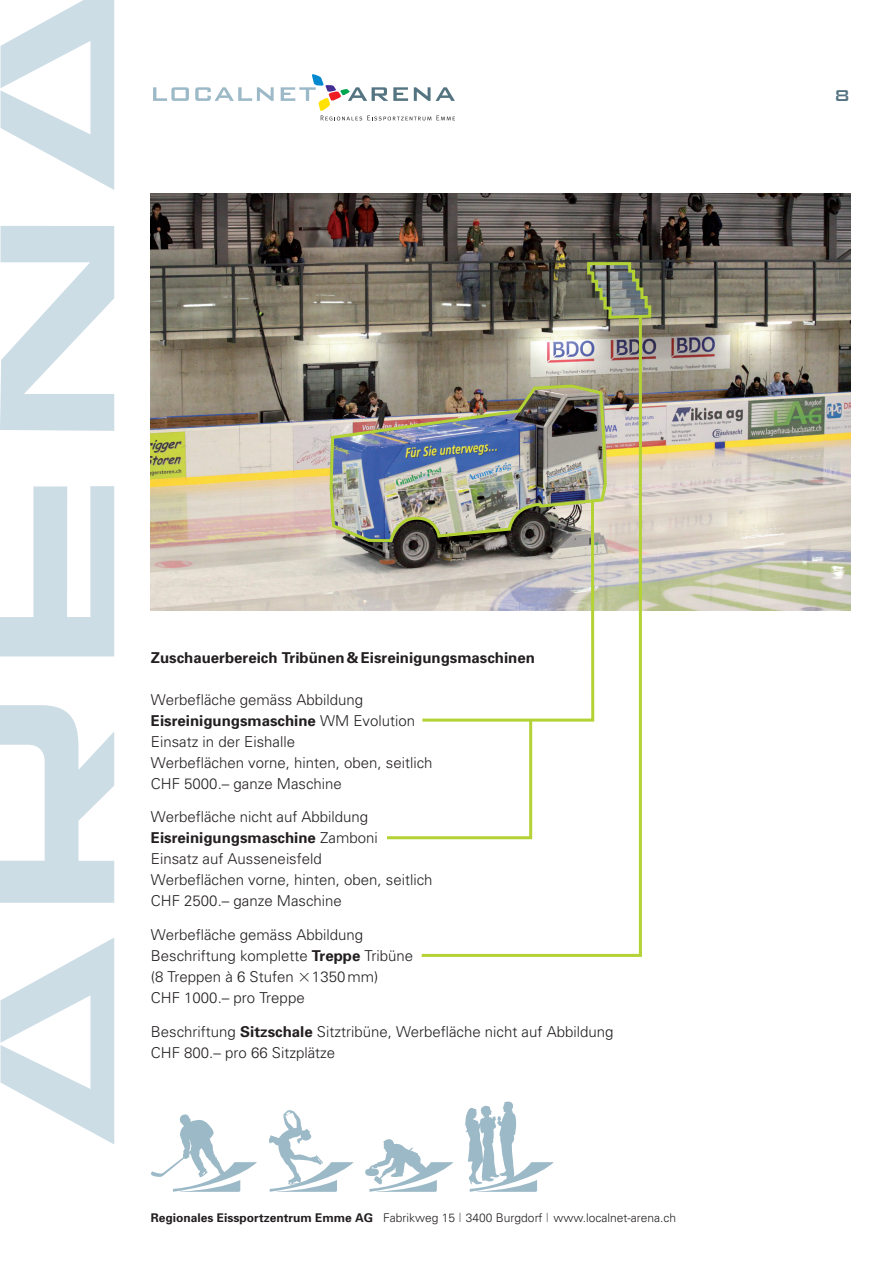
<style>
.page{position:relative;width:893px;height:1263px;background:#fff}
.page>*{position:absolute;margin:0;border:0;box-sizing:border-box;transform-origin:0 0}
.t1{font:500 21px "Bank Gothic BT";color:#557482}
.t2{font:300 15px/21px "Univers";color:#231f20}
.t3{font:700 15px "Univers";color:#231f20}
.t4{font:300 12px "Univers";color:#231f20}
.s1{font-weight:700}
.s2{font-family:"Verdana";font-weight:400;color:#939598}
</style>
<div class="page">
<svg style="left:0;top:226px;width:114px;height:677px"></svg>
<svg style="left:0;top:0;width:114px;height:190px"></svg>
<svg style="left:0;top:938px;width:114px;height:206px"></svg>
<svg style="left:153px;top:87px;width:36px;height:14px"></svg>
<svg style="left:195px;top:87px;width:79px;height:14px"></svg>
<svg style="left:281px;top:74px;width:174px;height:46px"></svg>
<svg style="left:151px;top:1114px;width:106px;height:78px"></svg>
<svg style="left:269px;top:1110px;width:85px;height:82px"></svg>
<svg style="left:365px;top:1139px;width:89px;height:53px"></svg>
<svg style="left:464px;top:1101px;width:90px;height:91px"></svg>
<img style="left:151px;top:193px;width:699px;height:417px">
<svg style="left:419px;top:313px;width:224px;height:644px"></svg>
<svg style="left:586px;top:261px;width:67px;height:59px;background:#7a8263"></svg>
<img style="left:328px;top:383px;width:280px;height:458px">
<h1 class="t1" style="left:834px;top:84px;width:18px">8</h1>
<p class="t3" style="left:151px;top:647px;width:386px">Zuschauerbereich Tribünen &amp; Eisreinigungsmaschinen</p>
<p class="t2" style="left:151px;top:688px;width:283px">Werbefläche gemäss Abbildung<br><span class="s1">Eisreinigungsmaschine</span> WM Evolution<br>Einsatz in der Eishalle<br>Werbeflächen vorne, hinten, oben, seitlich<br>CHF 5000.– ganze Maschine</p>
<p class="t2" style="left:151px;top:806px;width:283px">Werbefläche nicht auf Abbildung<br><span class="s1">Eisreinigungsmaschine</span> Zamboni<br>Einsatz auf Ausseneisfeld<br>Werbeflächen vorne, hinten, oben, seitlich<br>CHF 2500.– ganze Maschine</p>
<p class="t2" style="left:151px;top:924px;width:264px">Werbefläche gemäss Abbildung<br>Beschriftung komplette <span class="s1">Treppe</span> Tribüne (8 Treppen à 6 Stufen 1350 mm)<br>CHF 1000.– pro Treppe</p>
<p class="t2" style="left:151px;top:1020px;width:464px">Beschriftung <span class="s1">Sitzschale</span> Sitztribüne, Werbefläche nicht auf Abbildung<br>CHF 800.– pro 66 Sitzplätze</p>
<p class="t4" style="left:151px;top:1210px;width:527px"><span class="s1">Regionales Eissportzentrum Emme AG</span> Fabrikweg 15 <span class="s2">l</span> 3400 Burgdorf <span class="s2">l</span> www.localnet-arena.ch</p>
</div>
